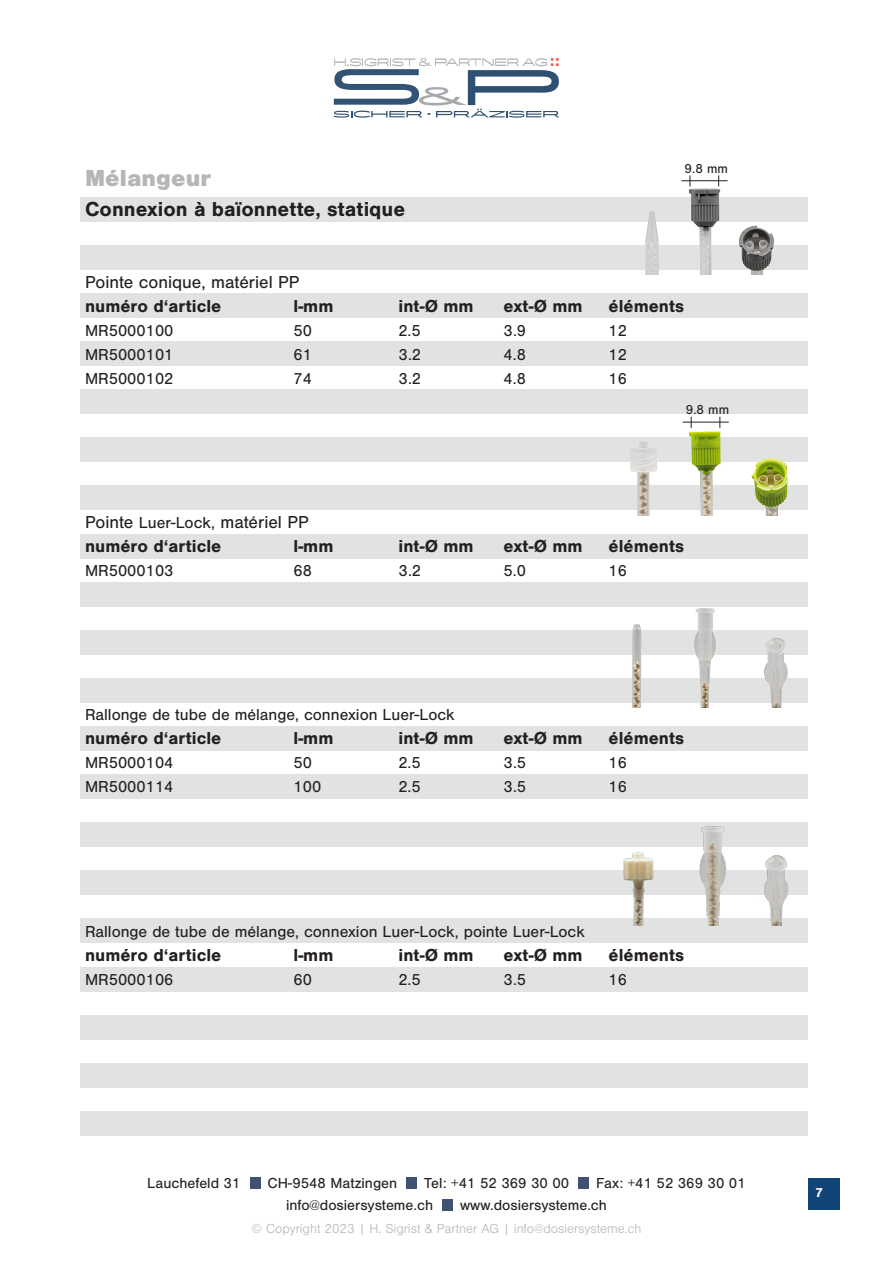
<style>
.page{position:relative;width:893px;height:1263px;background:#fff}
.page>*{position:absolute;margin:0;border:0;box-sizing:border-box;transform-origin:0 0}
.t1{font:900 24px "Nimbus San";color:#b5b6b8}
.t2{font:700 21px "Nimbus San";color:#231f20}
.t3{font:700 18px "Nimbus San";color:#231f20}
.t4{font:18px "Nimbus San";color:#231f20}
.t5{font:16.5px "Nimbus San";color:#231f20}
.t6{font:15px "Nimbus San";color:#231f20}
.t7{font:300 13.5px "Nimbus San";color:#b5b6b8}
.t8{font:13.5px "Nimbus San";color:#231f20}
.t9{font:700 13.5px "Nimbus San";color:#fff}
.s1{font-size:16.5px}
</style>
<div class="page">
<div style="left:808px;top:1178px;width:31px;height:31px;background:#124577"></div>
<div style="left:250px;top:1178px;width:10px;height:11px;background:#405171"></div>
<div style="left:406px;top:1178px;width:11px;height:11px;background:#405171"></div>
<div style="left:442px;top:1199px;width:11px;height:11px;background:#405171"></div>
<div style="left:578px;top:1178px;width:10px;height:11px;background:#405171"></div>
<svg style="left:334px;top:58px;width:225px;height:60px"></svg>
<div style="left:81px;top:293px;width:727px;height:24px;background:#e1e2e2"></div>
<div style="left:81px;top:197px;width:727px;height:24px;background:#e1e2e2"></div>
<div style="left:81px;top:341px;width:727px;height:25px;background:#e1e2e2"></div>
<div style="left:81px;top:245px;width:727px;height:24px;background:#e1e2e2"></div>
<div style="left:81px;top:390px;width:727px;height:24px;background:#e1e2e2"></div>
<div style="left:81px;top:438px;width:727px;height:24px;background:#e1e2e2"></div>
<div style="left:81px;top:486px;width:727px;height:24px;background:#e1e2e2"></div>
<div style="left:81px;top:534px;width:727px;height:24px;background:#e1e2e2"></div>
<div style="left:81px;top:582px;width:727px;height:24px;background:#e1e2e2"></div>
<div style="left:81px;top:630px;width:727px;height:24px;background:#e1e2e2"></div>
<div style="left:81px;top:678px;width:727px;height:24px;background:#e1e2e2"></div>
<div style="left:81px;top:726px;width:727px;height:24px;background:#e1e2e2"></div>
<div style="left:81px;top:774px;width:727px;height:25px;background:#e1e2e2"></div>
<div style="left:81px;top:823px;width:727px;height:24px;background:#e1e2e2"></div>
<div style="left:81px;top:871px;width:727px;height:24px;background:#e1e2e2"></div>
<div style="left:81px;top:919px;width:727px;height:24px;background:#e1e2e2"></div>
<div style="left:81px;top:967px;width:727px;height:24px;background:#e1e2e2"></div>
<div style="left:81px;top:1015px;width:727px;height:24px;background:#e1e2e2"></div>
<div style="left:81px;top:1063px;width:727px;height:24px;background:#e1e2e2"></div>
<div style="left:81px;top:1111px;width:727px;height:24px;background:#e1e2e2"></div>
<img style="left:610px;top:185px;width:198px;height:90px">
<img style="left:610px;top:426px;width:198px;height:89px">
<img style="left:610px;top:606px;width:198px;height:102px">
<img style="left:610px;top:822px;width:198px;height:103px">
<hr style="left:681px;top:180px;width:47px;height:1px;background:#231f20">
<hr style="left:683px;top:422px;width:46px;height:1px;background:#231f20">
<p class="t1" style="left:85px;top:164px;width:128px">Mélangeur</p>
<p class="t2" style="left:85px;top:197px;width:322px">Connexion à baïonnette, statique</p>
<p class="t8" style="left:685px;top:161px;width:45px">9.8 mm</p>
<p class="t4" style="left:85px;top:273px;width:216px">Pointe conique, matériel PP</p>
<p class="t3" style="left:85px;top:296px;width:138px">numéro d‘article</p>
<p class="t3" style="left:294px;top:296px;width:41px">l-mm</p>
<p class="t3" style="left:399px;top:296px;width:77px">int-Ø mm</p>
<p class="t3" style="left:504px;top:296px;width:81px">ext-Ø mm</p>
<p class="t3" style="left:609px;top:296px;width:77px">éléments</p>
<p class="t5" style="left:85px;top:322px;width:90px">MR5000100</p>
<p class="t5" style="left:294px;top:322px;width:20px">50</p>
<p class="t5" style="left:399px;top:322px;width:24px">2.5</p>
<p class="t5" style="left:504px;top:322px;width:24px">3.9</p>
<p class="t5" style="left:609px;top:322px;width:20px">12</p>
<p class="t5" style="left:85px;top:346px;width:90px">MR5000101</p>
<p class="t5" style="left:294px;top:346px;width:20px">61</p>
<p class="t5" style="left:399px;top:346px;width:24px">3.2</p>
<p class="t5" style="left:504px;top:346px;width:24px">4.8</p>
<p class="t5" style="left:609px;top:346px;width:20px">12</p>
<p class="t5" style="left:85px;top:370px;width:90px">MR5000102</p>
<p class="t5" style="left:294px;top:370px;width:20px">74</p>
<p class="t5" style="left:399px;top:370px;width:24px">3.2</p>
<p class="t5" style="left:504px;top:370px;width:24px">4.8</p>
<p class="t5" style="left:609px;top:370px;width:20px">16</p>
<p class="t8" style="left:686px;top:402px;width:45px">9.8 mm</p>
<p class="t4" style="left:85px;top:513px;width:225px">Pointe <span class="s1">Luer-Lock,</span> matériel PP</p>
<p class="t3" style="left:85px;top:536px;width:138px">numéro d‘article</p>
<p class="t3" style="left:294px;top:536px;width:41px">l-mm</p>
<p class="t3" style="left:399px;top:536px;width:77px">int-Ø mm</p>
<p class="t3" style="left:504px;top:536px;width:81px">ext-Ø mm</p>
<p class="t3" style="left:609px;top:536px;width:77px">éléments</p>
<p class="t5" style="left:85px;top:562px;width:90px">MR5000103</p>
<p class="t5" style="left:294px;top:562px;width:20px">68</p>
<p class="t5" style="left:399px;top:562px;width:24px">3.2</p>
<p class="t5" style="left:504px;top:562px;width:24px">5.0</p>
<p class="t5" style="left:609px;top:562px;width:20px">16</p>
<p class="t5" style="left:85px;top:706px;width:371px">Rallonge de tube de mélange, connexion Luer-Lock</p>
<p class="t3" style="left:85px;top:728px;width:138px">numéro d‘article</p>
<p class="t3" style="left:294px;top:728px;width:41px">l-mm</p>
<p class="t3" style="left:399px;top:728px;width:77px">int-Ø mm</p>
<p class="t3" style="left:504px;top:728px;width:81px">ext-Ø mm</p>
<p class="t3" style="left:609px;top:728px;width:77px">éléments</p>
<p class="t5" style="left:85px;top:754px;width:90px">MR5000104</p>
<p class="t5" style="left:294px;top:754px;width:20px">50</p>
<p class="t5" style="left:399px;top:754px;width:24px">2.5</p>
<p class="t5" style="left:504px;top:754px;width:24px">3.5</p>
<p class="t5" style="left:609px;top:754px;width:20px">16</p>
<p class="t5" style="left:85px;top:778px;width:90px">MR5000114</p>
<p class="t5" style="left:294px;top:778px;width:29px">100</p>
<p class="t5" style="left:399px;top:778px;width:24px">2.5</p>
<p class="t5" style="left:504px;top:778px;width:24px">3.5</p>
<p class="t5" style="left:609px;top:778px;width:20px">16</p>
<p class="t5" style="left:85px;top:922px;width:501px">Rallonge de tube de mélange, connexion Luer-Lock, pointe Luer-Lock</p>
<p class="t3" style="left:85px;top:944px;width:138px">numéro d‘article</p>
<p class="t3" style="left:294px;top:944px;width:41px">l-mm</p>
<p class="t3" style="left:399px;top:944px;width:77px">int-Ø mm</p>
<p class="t3" style="left:504px;top:944px;width:81px">ext-Ø mm</p>
<p class="t3" style="left:609px;top:944px;width:77px">éléments</p>
<p class="t5" style="left:85px;top:970px;width:90px">MR5000106</p>
<p class="t5" style="left:294px;top:970px;width:20px">60</p>
<p class="t5" style="left:399px;top:970px;width:24px">2.5</p>
<p class="t5" style="left:504px;top:970px;width:24px">3.5</p>
<p class="t5" style="left:609px;top:970px;width:20px">16</p>
<p class="t6" style="left:147px;top:1175px;width:95px">Lauchefeld 31</p>
<p class="t6" style="left:267px;top:1175px;width:131px">CH-9548 Matzingen</p>
<p class="t6" style="left:424px;top:1175px;width:146px">Tel: +41 52 369 30 00</p>
<p class="t6" style="left:596px;top:1175px;width:151px">Fax: +41 52 369 30 01</p>
<p class="t6" style="left:286px;top:1196px;width:149px">info@dosiersysteme.ch</p>
<p class="t6" style="left:460px;top:1196px;width:148px">www.dosiersysteme.ch</p>
<p class="t7" style="left:252px;top:1221px;width:391px">© Copyright 2023 | H. Sigrist &amp; Partner AG | info@dosiersysteme.ch</p>
<p class="t9" style="left:815px;top:1185px;width:9px">7</p>
</div>
